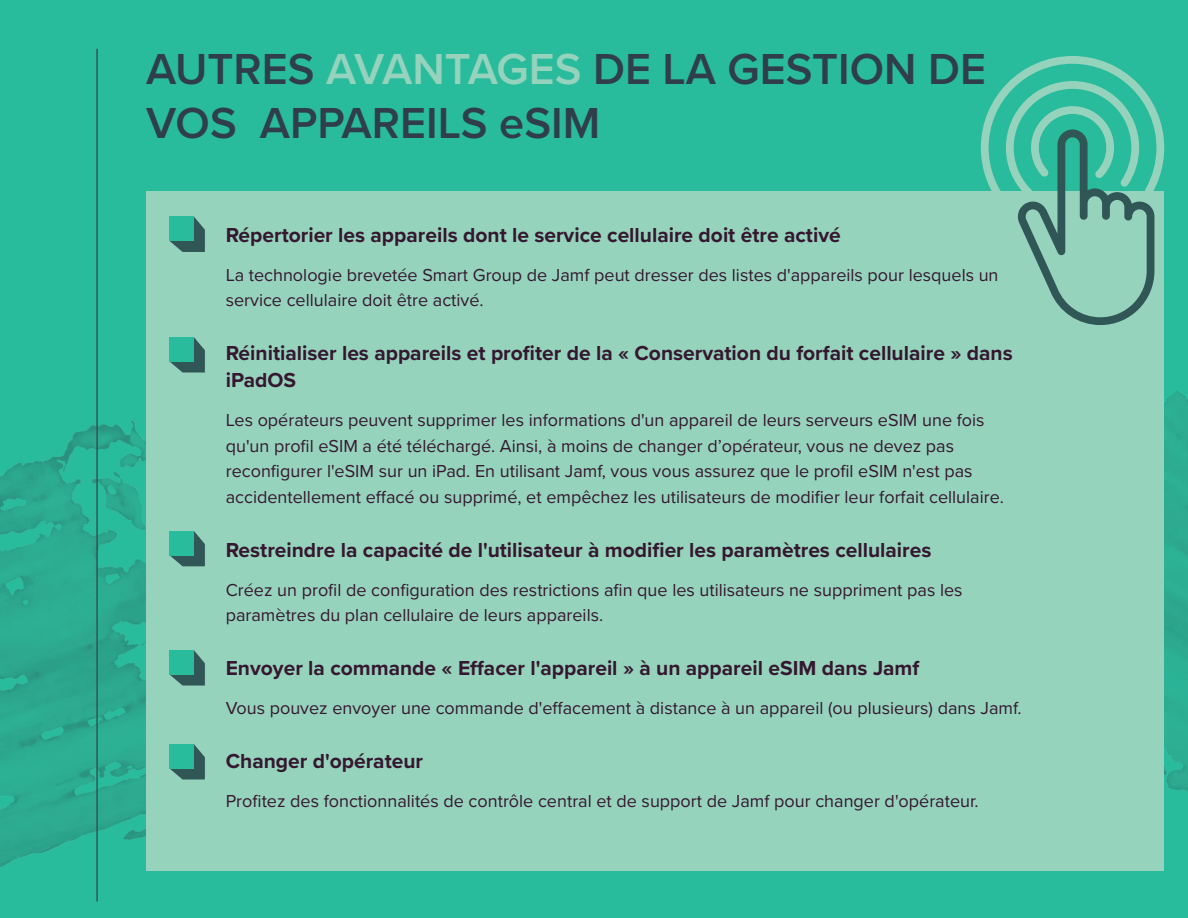
<style>
.page{position:relative;width:1188px;height:918px;background:#28bb9c}
.page>*{position:absolute;margin:0;border:0;box-sizing:border-box;transform-origin:0 0}
.t1{font:600 45px/54px "Proxima Nova";color:#2f3e4a}
.t2{font:700 21px/27px "Proxima Nova";color:#35182f}
.t3{font:18px/25.5px "Proxima Nova";color:#35182f}
.s1{color:#96d3bd}
</style>
<div class="page">
<img style="left:0;top:420px;width:146px;height:447px">
<hr style="left:96px;top:49px;width:2px;height:853px;background:#305755">
<img style="left:980px;top:142px;width:208px;height:650px">
<div style="left:146px;top:191px;width:1018px;height:680px;background:#96d3bd"></div>
<svg style="left:170px;top:217px;width:35px;height:35px"></svg>
<div style="left:170px;top:217px;width:24px;height:24px;background:#28bb9c"></div>
<svg style="left:170px;top:337px;width:35px;height:36px"></svg>
<div style="left:170px;top:337px;width:24px;height:25px;background:#28bb9c"></div>
<svg style="left:170px;top:531px;width:35px;height:35px"></svg>
<div style="left:170px;top:531px;width:24px;height:24px;background:#28bb9c"></div>
<svg style="left:170px;top:650px;width:35px;height:36px"></svg>
<div style="left:170px;top:650px;width:24px;height:25px;background:#28bb9c"></div>
<svg style="left:170px;top:744px;width:35px;height:35px"></svg>
<div style="left:170px;top:744px;width:24px;height:25px;background:#28bb9c"></div>
<svg style="left:981px;top:56px;width:183px;height:269px"></svg>
<h1 class="t1" style="left:146px;top:41px;width:841px">AUTRES <span class="s1">AVANTAGES</span> DE LA GESTION DE<br>VOS APPAREILS eSIM</h1>
<p class="t2" style="left:226px;top:221px;width:616px">Répertorier les appareils dont le service cellulaire doit être activé</p>
<p class="t3" style="left:226px;top:261px;width:774px">La technologie brevetée Smart Group de Jamf peut dresser des listes d'appareils pour lesquels un service cellulaire doit être activé.</p>
<p class="t2" style="left:226px;top:339px;width:788px">Réinitialiser les appareils et profiter de la « Conservation du forfait cellulaire » dans iPadOS</p>
<p class="t3" style="left:226px;top:407px;width:780px">Les opérateurs peuvent supprimer les informations d'un appareil de leurs serveurs eSIM une fois qu'un profil eSIM a été téléchargé. Ainsi, à moins de changer d’opérateur, vous ne devez pas reconfigurer l'eSIM sur un iPad. En utilisant Jamf, vous vous assurez que le profil eSIM n'est pas accidentellement effacé ou supprimé, et empêchez les utilisateurs de modifier leur forfait cellulaire.</p>
<p class="t2" style="left:226px;top:536px;width:707px">Restreindre la capacité de l'utilisateur à modifier les paramètres cellulaires</p>
<p class="t3" style="left:226px;top:576px;width:738px">Créez un profil de configuration des restrictions afin que les utilisateurs ne suppriment pas les paramètres du plan cellulaire de leurs appareils.</p>
<p class="t2" style="left:226px;top:654px;width:695px">Envoyer la commande « Effacer l'appareil » à un appareil eSIM dans Jamf</p>
<p class="t3" style="left:226px;top:695px;width:797px">Vous pouvez envoyer une commande d'effacement à distance à un appareil (ou plusieurs) dans Jamf.</p>
<p class="t2" style="left:226px;top:747px;width:199px">Changer d'opérateur</p>
<p class="t3" style="left:226px;top:788px;width:754px">Profitez des fonctionnalités de contrôle central et de support de Jamf pour changer d'opérateur.</p>
</div>
